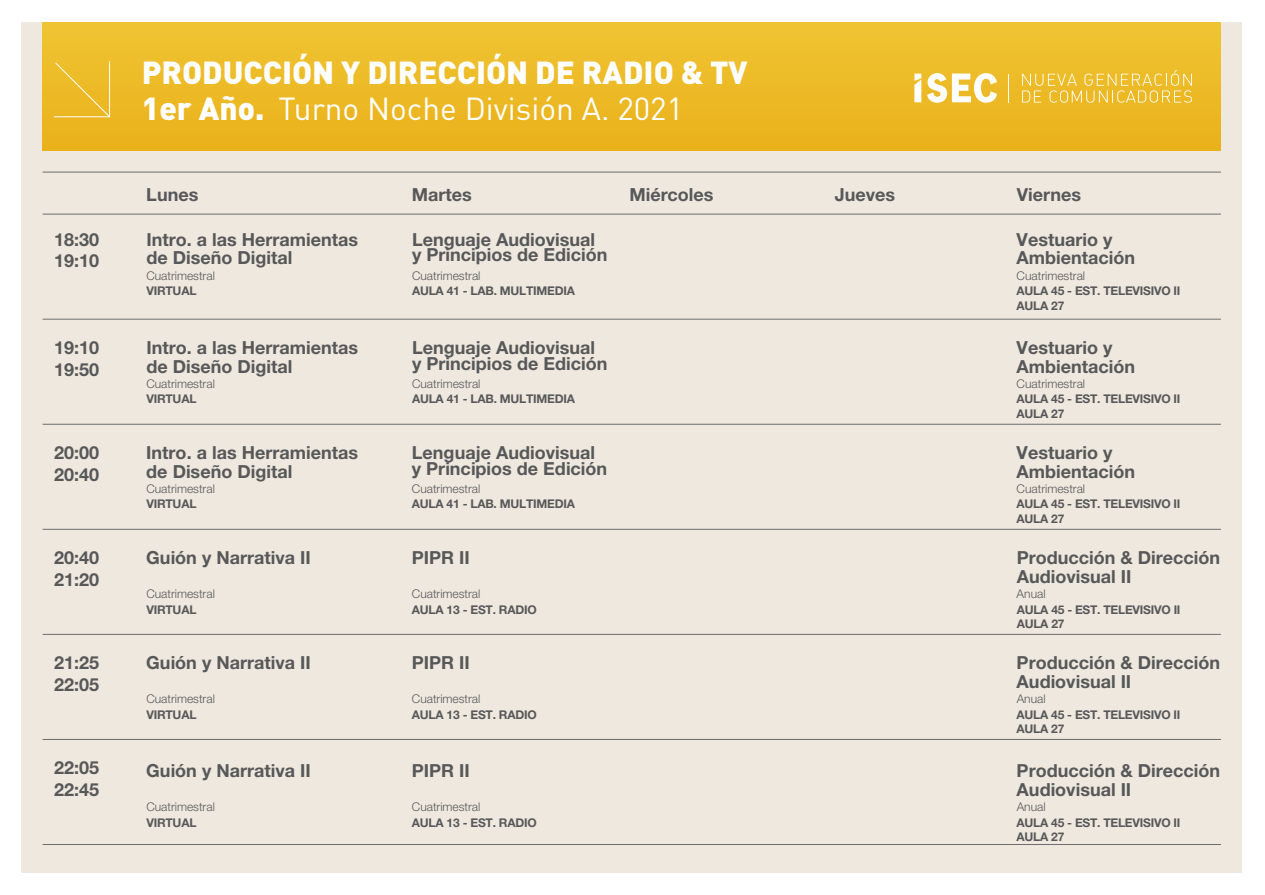
<style>
.page{position:relative;width:1265px;height:895px;background:#fff}
.page>*{position:absolute;margin:0;border:0;box-sizing:border-box;transform-origin:0 0}
.t1{font:900 31.5px/36px "DIN Pro";color:#fff}
.t2{font:700 18px/18.6px "Helvetica Neue LT Std";color:#57585a}
.t3{font:700 12px/14.4px "Helvetica Neue LT Std";letter-spacing:-.02em;color:#57585a}
.t4{font:300 12px "Helvetica Neue LT Std";color:#57585a}
.s1{font-weight:400}
</style>
<div class="page">
<div style="left:21px;top:22px;width:1221px;height:850px;background:#efe8de"></div>
<div style="left:43px;top:22px;width:1177px;height:129px;background:#ecba27"></div>
<svg style="left:1022px;top:70px;width:169px;height:33px"></svg>
<svg style="left:927px;top:73px;width:70px;height:30px"></svg>
<svg style="left:914px;top:74px;width:7px;height:28px"></svg>
<hr style="left:43px;top:172px;width:1177px;height:1px;background:#6c6d70">
<hr style="left:43px;top:214px;width:1177px;height:1px;background:#6c6d70">
<hr style="left:43px;top:319px;width:1177px;height:1px;background:#6c6d70">
<hr style="left:43px;top:424px;width:1177px;height:1px;background:#6c6d70">
<hr style="left:43px;top:529px;width:1177px;height:1px;background:#6c6d70">
<hr style="left:43px;top:634px;width:1177px;height:1px;background:#6c6d70">
<hr style="left:43px;top:739px;width:1177px;height:1px;background:#6c6d70">
<hr style="left:43px;top:844px;width:1177px;height:1px;background:#6c6d70">
<svg style="left:54px;top:61px;width:57px;height:57px"></svg>
<h1 class="t1" style="left:142px;top:53px;width:607px">PRODUCCIÓN Y DIRECCIÓN DE RADIO &amp; TV<br>1er Año. <span class="s1">Turno Noche División A. 2021</span></h1>
<p class="t2" style="left:146px;top:185px;width:54px">Lunes</p>
<p class="t2" style="left:412px;top:185px;width:61px">Martes</p>
<p class="t2" style="left:629px;top:185px;width:85px">Miércoles</p>
<p class="t2" style="left:834px;top:185px;width:62px">Jueves</p>
<p class="t2" style="left:1016px;top:185px;width:66px">Viernes</p>
<p class="t2" style="left:54px;top:228px;width:47px;line-height:21.6px">18:30<br>19:10</p>
<p class="t2" style="left:146px;top:230px;width:213px">Intro. a las Herramientas de Diseño Digital</p>
<p class="t4" style="left:146px;top:268px;width:70px">Cuatrimestral</p>
<p class="t3" style="left:146px;top:283px;width:52px">VIRTUAL</p>
<p class="t2" style="left:412px;top:231px;width:197px;line-height:15.6px">Lenguaje Audiovisual y Principios de Edición</p>
<p class="t4" style="left:412px;top:268px;width:70px">Cuatrimestral</p>
<p class="t3" style="left:412px;top:283px;width:164px">AULA 41 - LAB. MULTIMEDIA</p>
<p class="t2" style="left:54px;top:336px;width:47px;line-height:21.6px">19:10<br>19:50</p>
<p class="t2" style="left:146px;top:338px;width:213px">Intro. a las Herramientas de Diseño Digital</p>
<p class="t4" style="left:146px;top:376px;width:70px">Cuatrimestral</p>
<p class="t3" style="left:146px;top:391px;width:52px">VIRTUAL</p>
<p class="t2" style="left:412px;top:339px;width:197px;line-height:15.6px">Lenguaje Audiovisual y Principios de Edición</p>
<p class="t4" style="left:412px;top:376px;width:70px">Cuatrimestral</p>
<p class="t3" style="left:412px;top:391px;width:164px">AULA 41 - LAB. MULTIMEDIA</p>
<p class="t2" style="left:54px;top:441px;width:47px;line-height:21.6px">20:00<br>20:40</p>
<p class="t2" style="left:146px;top:443px;width:213px">Intro. a las Herramientas de Diseño Digital</p>
<p class="t4" style="left:146px;top:481px;width:70px">Cuatrimestral</p>
<p class="t3" style="left:146px;top:496px;width:52px">VIRTUAL</p>
<p class="t2" style="left:412px;top:444px;width:197px;line-height:15.6px">Lenguaje Audiovisual y Principios de Edición</p>
<p class="t4" style="left:412px;top:481px;width:70px">Cuatrimestral</p>
<p class="t3" style="left:412px;top:496px;width:164px">AULA 41 - LAB. MULTIMEDIA</p>
<p class="t2" style="left:1016px;top:230px;width:120px">Vestuario y<br>Ambientación</p>
<p class="t4" style="left:1016px;top:268px;width:70px">Cuatrimestral</p>
<p class="t3" style="left:1016px;top:283px;width:165px">AULA 45 - EST. TELEVISIVO II<br>AULA 27</p>
<p class="t2" style="left:1016px;top:338px;width:120px">Vestuario y<br>Ambientación</p>
<p class="t4" style="left:1016px;top:376px;width:70px">Cuatrimestral</p>
<p class="t3" style="left:1016px;top:391px;width:165px">AULA 45 - EST. TELEVISIVO II<br>AULA 27</p>
<p class="t2" style="left:1016px;top:443px;width:120px">Vestuario y<br>Ambientación</p>
<p class="t4" style="left:1016px;top:481px;width:70px">Cuatrimestral</p>
<p class="t3" style="left:1016px;top:496px;width:165px">AULA 45 - EST. TELEVISIVO II<br>AULA 27</p>
<p class="t2" style="left:54px;top:546px;width:47px;line-height:21.6px">20:40<br>21:20</p>
<p class="t2" style="left:146px;top:548px;width:166px">Guión y Narrativa II</p>
<p class="t4" style="left:146px;top:586px;width:70px">Cuatrimestral</p>
<p class="t3" style="left:146px;top:601px;width:52px">VIRTUAL</p>
<p class="t2" style="left:412px;top:548px;width:59px">PIPR II</p>
<p class="t4" style="left:412px;top:586px;width:70px">Cuatrimestral</p>
<p class="t3" style="left:412px;top:601px;width:126px">AULA 13 - EST. RADIO</p>
<p class="t2" style="left:54px;top:651px;width:47px;line-height:21.6px">21:25<br>22:05</p>
<p class="t2" style="left:146px;top:653px;width:166px">Guión y Narrativa II</p>
<p class="t4" style="left:146px;top:691px;width:70px">Cuatrimestral</p>
<p class="t3" style="left:146px;top:706px;width:52px">VIRTUAL</p>
<p class="t2" style="left:412px;top:653px;width:59px">PIPR II</p>
<p class="t4" style="left:412px;top:691px;width:70px">Cuatrimestral</p>
<p class="t3" style="left:412px;top:706px;width:126px">AULA 13 - EST. RADIO</p>
<p class="t2" style="left:54px;top:756px;width:47px;line-height:21.6px">22:05<br>22:45</p>
<p class="t2" style="left:146px;top:761px;width:166px">Guión y Narrativa II</p>
<p class="t4" style="left:146px;top:799px;width:70px">Cuatrimestral</p>
<p class="t3" style="left:146px;top:814px;width:52px">VIRTUAL</p>
<p class="t2" style="left:412px;top:761px;width:59px">PIPR II</p>
<p class="t4" style="left:412px;top:799px;width:70px">Cuatrimestral</p>
<p class="t3" style="left:412px;top:814px;width:126px">AULA 13 - EST. RADIO</p>
<p class="t2" style="left:1016px;top:548px;width:205px">Producción &amp; Dirección<br>Audiovisual II</p>
<p class="t4" style="left:1016px;top:586px;width:30px">Anual</p>
<p class="t3" style="left:1016px;top:601px;width:165px">AULA 45 - EST. TELEVISIVO II<br>AULA 27</p>
<p class="t2" style="left:1016px;top:653px;width:205px">Producción &amp; Dirección<br>Audiovisual II</p>
<p class="t4" style="left:1016px;top:691px;width:30px">Anual</p>
<p class="t3" style="left:1016px;top:706px;width:165px">AULA 45 - EST. TELEVISIVO II<br>AULA 27</p>
<p class="t2" style="left:1016px;top:761px;width:205px">Producción &amp; Dirección<br>Audiovisual II</p>
<p class="t4" style="left:1016px;top:799px;width:30px">Anual</p>
<p class="t3" style="left:1016px;top:814px;width:165px">AULA 45 - EST. TELEVISIVO II<br>AULA 27</p>
</div>
